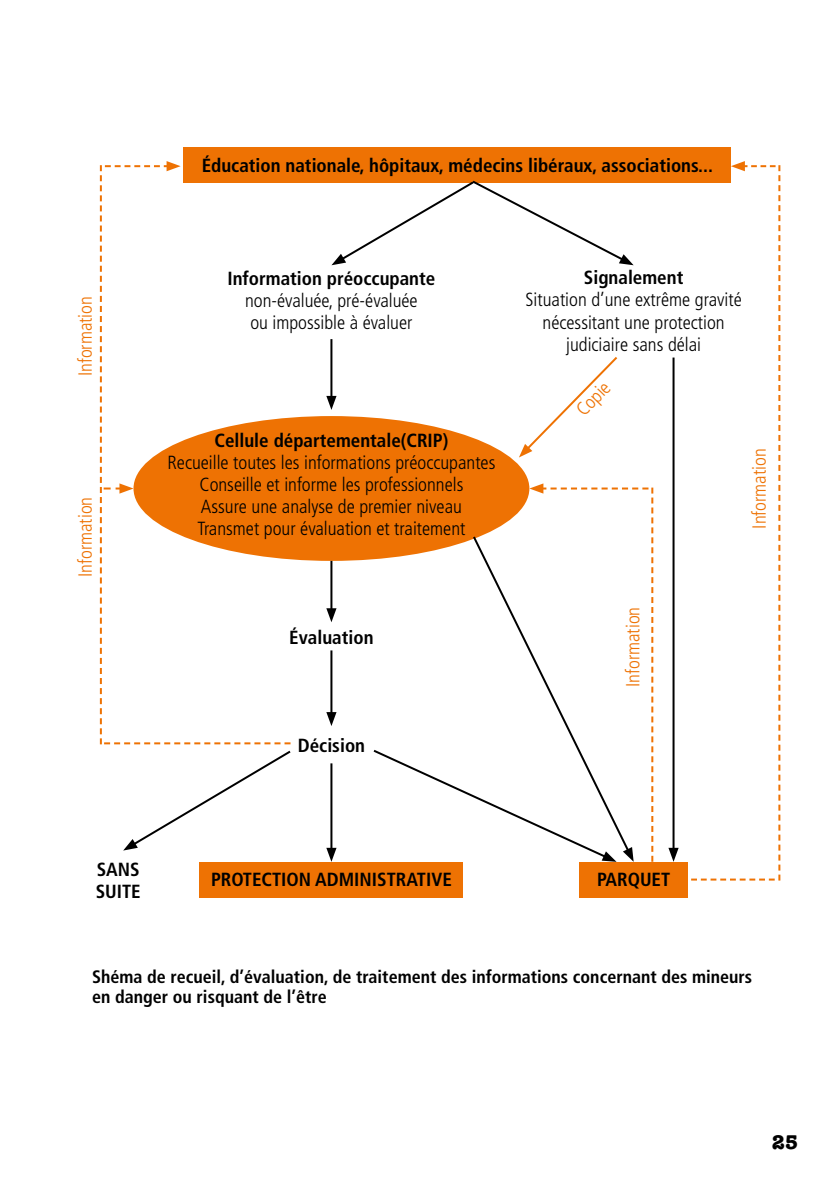
<style>
.page{position:relative;width:840px;height:1191px;background:#fff}
.page>*{position:absolute;margin:0;border:0;box-sizing:border-box;transform-origin:0 0}
.t1{font:700 20px "American Typewriter";color:#000}
.t2{font:300 condensed 19px/22px "Frutiger";color:#000;text-align:center}
.t3{font:700 condensed 19px/22px "Frutiger";color:#000}
.t4{font:300 condensed 19px "Frutiger";color:#ee7203}
.t5{font:700 condensed 18px/20px "Frutiger";color:#000}
</style>
<div class="page">
<div style="left:183px;top:147px;width:547px;height:36px;background:#ee7203"></div>
<div style="left:199px;top:862px;width:264px;height:35px;background:#ee7203"></div>
<div style="left:579px;top:862px;width:108px;height:35px;background:#ee7203"></div>
<div style="left:133px;top:416px;width:396px;height:145px;background:#ee7203;border-radius:50%"></div>
<hr style="left:330px;top:339px;width:2px;height:60px;background:#000">
<svg style="left:326px;top:396px;width:10px;height:14px"></svg>
<svg style="left:331px;top:180px;width:302px;height:85px"></svg>
<hr style="left:672px;top:357px;width:2px;height:494px;background:#000">
<svg style="left:668px;top:848px;width:10px;height:14px"></svg>
<hr style="left:330px;top:561px;width:2px;height:50px;background:#000">
<svg style="left:326px;top:608px;width:10px;height:14px"></svg>
<hr style="left:330px;top:650px;width:2px;height:65px;background:#000">
<svg style="left:326px;top:712px;width:10px;height:14px"></svg>
<hr style="left:330px;top:763px;width:2px;height:88px;background:#000">
<svg style="left:326px;top:848px;width:10px;height:14px"></svg>
<svg style="left:519px;top:357px;width:99px;height:100px"></svg>
<svg style="left:691px;top:161px;width:89px;height:719px"></svg>
<svg style="left:100px;top:161px;width:192px;height:689px"></svg>
<svg style="left:371px;top:483px;width:282px;height:379px"></svg>
<p class="t4" style="left:75px;top:376px;width:82px;rotate:-90deg">Information</p>
<p class="t4" style="left:75px;top:577px;width:82px;rotate:-90deg">Information</p>
<p class="t3" style="left:201px;top:154px;width:512px">Éducation nationale, hôpitaux, médecins libéraux, associations...</p>
<p class="t3" style="left:227px;top:267px;width:209px">Information préoccupante</p>
<p class="t2" style="left:245px;top:289px;width:174px;text-align:left">non-évaluée, pré-évaluée ou impossible à évaluer</p>
<p class="t3" style="left:214px;top:430px;width:235px">Cellule départementale(CRIP)</p>
<p class="t2" style="left:167px;top:452px;width:329px">Recueille toutes les informations préoccupantes Conseille et informe les professionnels<br>Assure une analyse de premier niveau<br>Transmet pour évaluation et traitement</p>
<p class="t3" style="left:289px;top:626px;width:86px">Évaluation</p>
<p class="t3" style="left:297px;top:735px;width:69px">Décision</p>
<p class="t3" style="left:583px;top:267px;width:101px">Signalement</p>
<p class="t2" style="left:525px;top:289px;width:218px">Situation d’une extrême gravité nécessitant une protection judiciaire sans délai</p>
<p class="t4" style="left:571px;top:405px;width:41px;rotate:-46deg">Copie</p>
<p class="t4" style="left:748px;top:528px;width:82px;rotate:-90deg">Information</p>
<p class="t4" style="left:622px;top:687px;width:82px;rotate:-90deg">Information</p>
<p class="t3" style="left:96px;top:858px;width:47px">SANS<br>SUITE</p>
<p class="t3" style="left:211px;top:868px;width:242px">PROTECTION ADMINISTRATIVE</p>
<p class="t3" style="left:596px;top:868px;width:75px">PARQUET</p>
<p class="t5" style="left:92px;top:966px;width:661px">Shéma de recueil, d’évaluation, de traitement des informations concernant des mineurs en danger ou risquant de l’être</p>
<p class="t1" style="left:771px;top:1130px;width:28px">25</p>
</div>
